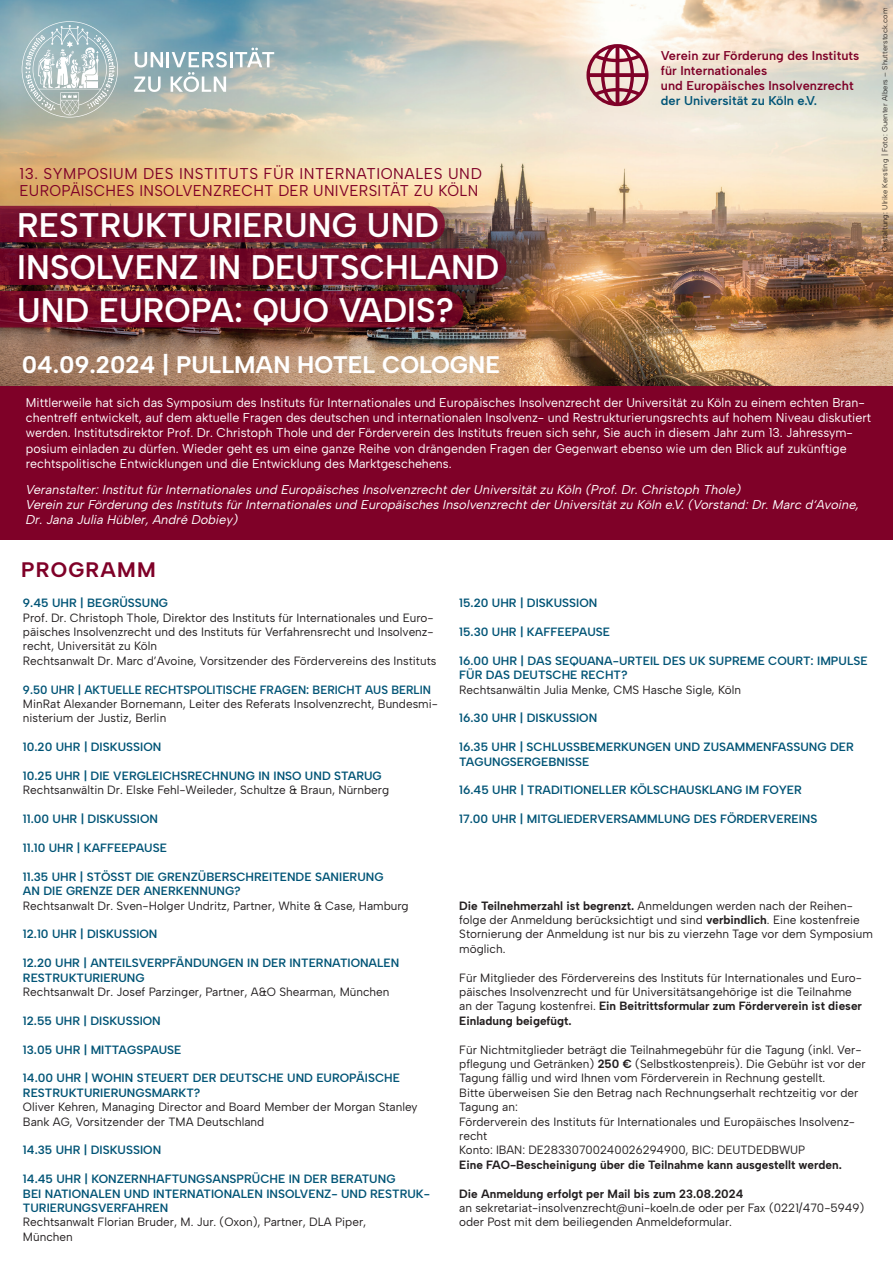
<style>
.page{position:relative;width:893px;height:1263px;background:#fff}
.page>*{position:absolute;margin:0;border:0;box-sizing:border-box;transform-origin:0 0}
.t1{font:600 34.2px/42.8px "Albert Sans";color:#fff}
.t2{font:700 24px "Albert Sans";color:#fff}
.t3{font:700 21px "Albert Sans";letter-spacing:.055em;color:#7f0128}
.t4{font:15.6px/17.1px "Albert Sans";letter-spacing:.02em;color:#7f0128}
.t5{font:12.75px/15.3px "Albert Sans";color:#fff}
.t6{font:italic 12.75px/15.3px "Albert Sans";color:#fff}
.t7{font:600 12.75px/15px "Albert Sans";color:#7f0128}
.t8{font:600 12.75px "Albert Sans";color:#005476}
.t9{font:12px/14.4px "Albert Sans";color:#231f20}
.t10{font:600 12px/14.4px "Albert Sans";color:#005476}
.t11{font:700 12px "Albert Sans";color:#231f20}
.t12{font:600 12px "Albert Sans";color:#005476;scale:.96 1}
.t13{font:7.5px "Albert Sans";letter-spacing:.015em;color:#231f20}
.s1{font-weight:700}
</style>
<div class="page">
<img style="left:0;top:0;width:893px;height:386px">
<div style="left:0;top:386px;width:893px;height:154px;background:#7f0128"></div>
<svg style="left:0;top:206px;width:445px;height:36px;background:#7a122f"></svg>
<svg style="left:0;top:248px;width:506px;height:37px;background:#750d2a"></svg>
<svg style="left:0;top:291px;width:463px;height:36px;background:#740a26"></svg>
<svg style="left:586px;top:44px;width:62px;height:62px;background:#c38992"></svg>
<svg style="left:134px;top:48px;width:140px;height:44px"></svg>
<svg style="left:22px;top:21px;width:96px;height:96px;background:#b2c4c5"></svg>
<h3 class="t4" style="left:19px;top:165px;width:464px">13. SYMPOSIUM DES INSTITUTS FÜR INTERNATIONALES UND<br>EUROPÄISCHES INSOLVENZRECHT DER UNIVERSITÄT ZU KÖLN</h3>
<h1 class="t1" style="left:17px;top:203px;width:484px">RESTRUKTURIERUNG UND<br>INSOLVENZ IN DEUTSCHLAND<br>UND EUROPA: QUO VADIS?</h1>
<h2 class="t2" style="left:22px;top:350px;width:480px">04.09.2024 | PULLMAN HOTEL COLOGNE</h2>
<p class="t7" style="left:661px;top:48px;width:200px">Verein zur Förderung des Instituts für Internationales<br>und Europäisches Insolvenzrecht</p>
<p class="t8" style="left:661px;top:93px;width:158px">der Universität zu Köln e.V.</p>
<p class="t5" style="left:26px;top:395px;width:847px">Mittlerweile hat sich das Symposium des Instituts für Internationales und Europäisches Insolvenzrecht der Universität zu Köln zu einem echten Bran&shy;chentreff entwickelt, auf dem aktuelle Fragen des deutschen und internationalen Insolvenz- und Restrukturierungsrechts auf hohem Niveau diskutiert werden. Institutsdirektor Prof. Dr. Christoph Thole und der Förderverein des Instituts freuen sich sehr, Sie auch in diesem Jahr zum 13. Jahressym&shy;posium einladen zu dürfen. Wieder geht es um eine ganze Reihe von drängenden Fragen der Gegenwart ebenso wie um den Blick auf zukünftige rechtspolitische Entwicklungen und die Entwicklung des Marktgeschehens.</p>
<p class="t6" style="left:26px;top:482px;width:835px">Veranstalter: Institut für Internationales und Europäisches Insolvenzrecht der Universität zu Köln (Prof. Dr. Christoph Thole)<br>Verein zur Förderung des Instituts für Internationales und Europäisches Insolvenzrecht der Universität zu Köln e.V. (Vorstand: Dr. Marc d‘Avoine,<br>Dr. Jana Julia Hübler, André Dobiey)</p>
<p class="t13" style="left:880px;top:252px;width:246px;rotate:-90deg">Gestaltung: Ulrike Kersting | Foto: Guenter Albers – Shutterstock.com</p>
<h3 class="t3" style="left:21px;top:557px;width:136px">PROGRAMM</h3>
<p class="t10" style="left:23px;top:596px;width:147px">9.45 UHR | BEGRÜSSUNG</p>
<p class="t9" style="left:23px;top:610px;width:415px">Prof. Dr. Christoph Thole, Direktor des Instituts für Internationales und Euro&shy;päisches Insolvenzrecht und des Instituts für Verfahrensrecht und Insolvenz&shy;recht, Universität zu Köln<br>Rechtsanwalt Dr. Marc d’Avoine, Vorsitzender des Fördervereins des Instituts</p>
<p class="t12" style="left:23px;top:682px;width:426px">9.50 UHR | AKTUELLE RECHTSPOLITISCHE FRAGEN: BERICHT AUS BERLIN</p>
<p class="t9" style="left:23px;top:697px;width:416px">MinRat Alexander Bornemann, Leiter des Referats Insolvenzrecht, Bundesmi&shy;nisterium der Justiz, Berlin</p>
<p class="t10" style="left:23px;top:740px;width:140px">10.20 UHR | DISKUSSION</p>
<p class="t10" style="left:23px;top:769px;width:360px">10.25 UHR | DIE VERGLEICHSRECHNUNG IN INSO UND STARUG</p>
<p class="t9" style="left:23px;top:783px;width:368px">Rechtsanwältin Dr. Elske Fehl-Weileder, Schultze &amp; Braun, Nürnberg</p>
<p class="t10" style="left:23px;top:812px;width:137px">11.00 UHR | DISKUSSION</p>
<p class="t10" style="left:23px;top:841px;width:145px">11.10 UHR | KAFFEEPAUSE</p>
<p class="t10" style="left:23px;top:869px;width:362px">11.35 UHR | STÖSST DIE GRENZÜBERSCHREITENDE SANIERUNG<br>AN DIE GRENZE DER ANERKENNUNG?</p>
<p class="t9" style="left:23px;top:898px;width:387px">Rechtsanwalt Dr. Sven-Holger Undritz, Partner, White &amp; Case, Hamburg</p>
<p class="t10" style="left:23px;top:927px;width:136px">12.10 UHR | DISKUSSION</p>
<p class="t10" style="left:23px;top:956px;width:378px">12.20 UHR | ANTEILSVERPFÄNDUNGEN IN DER INTERNATIONALEN<br>RESTRUKTURIERUNG</p>
<p class="t9" style="left:23px;top:985px;width:368px">Rechtsanwalt Dr. Josef Parzinger, Partner, A&amp;O Shearman, München</p>
<p class="t10" style="left:23px;top:1013px;width:139px">12.55 UHR | DISKUSSION</p>
<p class="t10" style="left:23px;top:1042px;width:160px">13.05 UHR | MITTAGSPAUSE</p>
<p class="t10" style="left:23px;top:1071px;width:378px">14.00 UHR | WOHIN STEUERT DER DEUTSCHE UND EUROPÄISCHE<br>RESTRUKTURIERUNGSMARKT?</p>
<p class="t9" style="left:23px;top:1100px;width:396px">Oliver Kehren, Managing Director and Board Member der Morgan Stanley<br>Bank AG, Vorsitzender der TMA Deutschland</p>
<p class="t10" style="left:23px;top:1143px;width:140px">14.35 UHR | DISKUSSION</p>
<p class="t10" style="left:23px;top:1172px;width:409px">14.45 UHR | KONZERNHAFTUNGSANSPRÜCHE IN DER BERATUNG<br>BEI NATIONALEN UND INTERNATIONALEN INSOLVENZ- UND RESTRUK-<br>TURIERUNGSVERFAHREN</p>
<p class="t9" style="left:23px;top:1215px;width:345px">Rechtsanwalt Florian Bruder, M. Jur. (Oxon), Partner, DLA Piper,<br>München</p>
<p class="t10" style="left:459px;top:596px;width:140px">15.20 UHR | DISKUSSION</p>
<p class="t10" style="left:459px;top:625px;width:152px">15.30 UHR | KAFFEEPAUSE</p>
<p class="t10" style="left:459px;top:653px;width:410px">16.00 UHR | DAS SEQUANA-URTEIL DES UK SUPREME COURT: IMPULSE<br>FÜR DAS DEUTSCHE RECHT?</p>
<p class="t9" style="left:459px;top:682px;width:283px">Rechtsanwältin Julia Menke, CMS Hasche Sigle, Köln</p>
<p class="t10" style="left:459px;top:711px;width:140px">16.30 UHR | DISKUSSION</p>
<p class="t10" style="left:459px;top:740px;width:396px">16.35 UHR | SCHLUSSBEMERKUNGEN UND ZUSAMMENFASSUNG DER<br>TAGUNGSERGEBNISSE</p>
<p class="t10" style="left:459px;top:783px;width:344px">16.45 UHR | TRADITIONELLER KÖLSCHAUSKLANG IM FOYER</p>
<p class="t10" style="left:459px;top:812px;width:360px">17.00 UHR | MITGLIEDERVERSAMMLUNG DES FÖRDERVEREINS</p>
<p class="t9" style="left:459px;top:898px;width:415px"><span class="s1">Die Teilnehmerzahl ist begrenzt.</span> Anmeldungen werden nach der Reihen&shy;folge der Anmeldung berücksichtigt und sind <span class="s1">verbindlich</span>. Eine kostenfreie Stornierung der Anmeldung ist nur bis zu vierzehn Tage vor dem Symposium möglich.</p>
<p class="t9" style="left:459px;top:970px;width:404px">Für Mitglieder des Fördervereins des Instituts für Internationales und Euro&shy;päisches Insolvenzrecht und für Universitätsangehörige ist die Teilnahme an der Tagung kostenfrei. <span class="s1">Ein Beitrittsformular zum Förderverein ist dieser Einladung beigefügt.</span></p>
<p class="t9" style="left:459px;top:1042px;width:408px">Für Nichtmitglieder beträgt die Teilnahmegebühr für die Tagung (inkl. Ver&shy;pflegung und Getränken) <span class="s1">250 €</span> (Selbstkostenpreis). Die Gebühr ist vor der Tagung fällig und wird Ihnen vom Förderverein in Rechnung gestellt.<br>Bitte überweisen Sie den Betrag nach Rechnungserhalt rechtzeitig vor der Tagung an:<br>Förderverein des Instituts für Internationales und Europäisches Insolvenz&shy;recht<br>Konto: IBAN: DE28330700240026294900, BIC: DEUTDEDBWUP</p>
<p class="t11" style="left:459px;top:1157px;width:384px">Eine FAO-Bescheinigung über die Teilnahme kann ausgestellt werden.</p>
<p class="t11" style="left:459px;top:1186px;width:286px">Die Anmeldung erfolgt per Mail bis zum 23.08.2024</p>
<p class="t9" style="left:459px;top:1201px;width:407px">an sekretariat-insolvenzrecht@uni-koeln.de oder per Fax (0221/470-5949) oder Post mit dem beiliegenden Anmeldeformular.</p>
</div>
